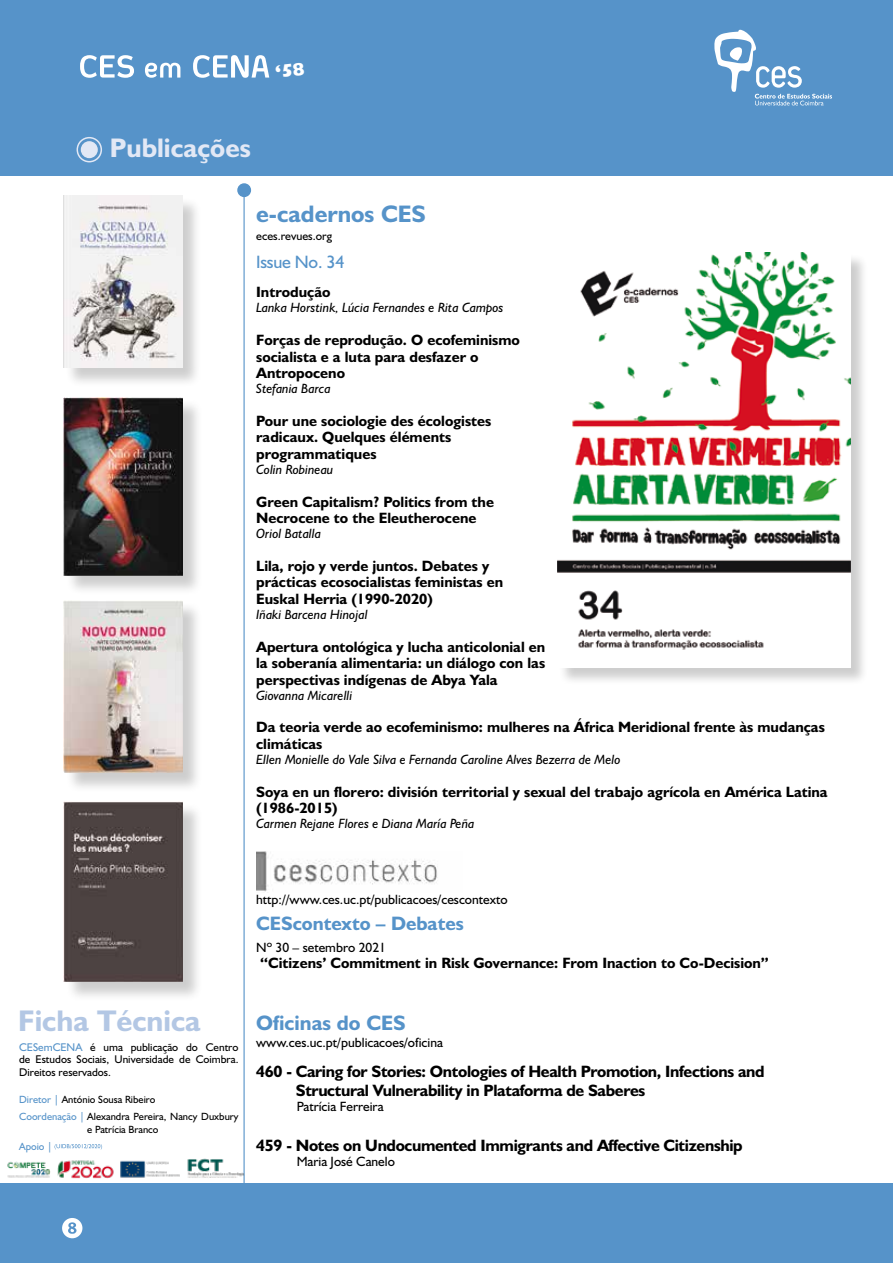
<style>
.page{position:relative;width:893px;height:1263px;background:#fff}
.page>*{position:absolute;margin:0;border:0;box-sizing:border-box;transform-origin:0 0}
.t1{font:700 30px "Humanist 521 BT";color:#b3c7e4}
.t2{font:700 27px "Humanist 521 BT";color:#e2e8f5}
.t3{font:700 24px "Humanist 521 BT";color:#5693c9}
.t4{font:700 21px "Humanist 521 BT";color:#5693c9}
.t5{font:700 19.5px "Humanist 521 BT";color:#5693c9}
.t6{font:18px "Humanist 521 BT";letter-spacing:-.015em;color:#5693c9}
.t7{font:700 16.5px/19.5px "Humanist 521 BT";letter-spacing:-.02em;color:#000}
.t8{font:700 15px/16.5px "Humanist 521 BT";color:#000}
.t9{font:italic 13.5px "Humanist 521 BT";color:#000}
.t10{font:13.5px "Humanist 521 BT";color:#000}
.t11{font:12px "Humanist 521 BT";color:#000}
.t12{font:11.25px/12.3px "Humanist 521 BT";color:#000;text-align:justify}
.t13{font:10.5px/16.8px "Humanist 521 BT";color:#000}
.t14{font:10.5px "Humanist 521 BT";color:#5693c9}
.s1{color:#5693c9}
</style>
<div class="page">
<div style="left:0;top:0;width:893px;height:175px;background:#5693c9"></div>
<svg style="left:80px;top:55px;width:189px;height:23px"></svg>
<div style="left:0;top:1183px;width:893px;height:80px;background:#5693c9"></div>
<svg style="left:62px;top:1218px;width:20px;height:20px"></svg>
<hr style="left:244px;top:197px;width:1px;height:996px;background:#5693c9">
<div style="left:238px;top:184px;width:12px;height:12px;background:#5693c9;border-radius:50%"></div>
<div style="left:237px;top:183px;width:14px;height:14px;border:2px solid #5693c9;border-radius:50%"></div>
<div style="left:82px;top:142px;width:15px;height:15px;background:#e2e8f5;border-radius:50%"></div>
<div style="left:81px;top:141px;width:17px;height:17px;border:2px solid #e2e8f5;border-radius:50%"></div>
<div style="left:77px;top:137px;width:25px;height:25px;border:2px solid #e2e8f5;border-radius:50%"></div>
<div style="left:558px;top:254px;width:311px;height:432px;background:#000;opacity:.2"></div>
<img style="left:557px;top:253px;width:293px;height:414px">
<div style="left:65px;top:399px;width:139px;height:197px;background:#000;opacity:.2"></div>
<img style="left:64px;top:398px;width:119px;height:177px">
<div style="left:65px;top:602px;width:138px;height:191px;background:#000;opacity:.2"></div>
<img style="left:64px;top:600px;width:118px;height:173px">
<div style="left:65px;top:803px;width:139px;height:199px;background:#000;opacity:.2"></div>
<img style="left:64px;top:801px;width:119px;height:180px">
<div style="left:65px;top:197px;width:137px;height:190px;background:#000;opacity:.2"></div>
<img style="left:64px;top:196px;width:118px;height:171px">
<svg style="left:714px;top:30px;width:118px;height:75px"></svg>
<img style="left:256px;top:852px;width:182px;height:40px">
<img style="left:7px;top:1154px;width:238px;height:27px">
<svg style="left:55px;top:1144px;width:47px;height:5px"></svg>
<h2 class="t2" style="left:110px;top:131px;width:143px">Publicações</h2>
<h3 class="t3" style="left:256px;top:199px;width:171px">e-cadernos CES</h3>
<p class="t11" style="left:256px;top:229px;width:77px">eces.revues.org</p>
<p class="t6" style="left:256px;top:251px;width:90px">Issue No. 34</p>
<p class="t8" style="left:256px;top:284px;width:76px">Introdução</p>
<p class="t9" style="left:256px;top:299px;width:249px">Lanka Horstink, Lúcia Fernandes e Rita Campos</p>
<p class="t8" style="left:256px;top:331px;width:265px">Forças de reprodução. O ecofeminismo socialista e a luta para desfazer o<br>Antropoceno</p>
<p class="t9" style="left:256px;top:380px;width:76px">Stefania Barca</p>
<p class="t8" style="left:256px;top:412px;width:237px">Pour une sociologie des écologistes radicaux. Quelques éléments programmatiques</p>
<p class="t9" style="left:256px;top:461px;width:79px">Colin Robineau</p>
<p class="t8" style="left:256px;top:493px;width:239px">Green Capitalism? Politics from the<br>Necrocene to the Eleutherocene</p>
<p class="t9" style="left:256px;top:525px;width:66px">Oriol Batalla</p>
<p class="t8" style="left:256px;top:557px;width:249px">Lila, rojo y verde juntos. Debates y prácticas ecosocialistas feministas en<br>Euskal Herria (1990-2020)</p>
<p class="t9" style="left:256px;top:606px;width:113px">Iñaki Barcena Hinojal</p>
<p class="t8" style="left:256px;top:638px;width:291px;text-align:justify">Apertura ontológica y lucha anticolonial en la soberanía alimentaria: un diálogo con las perspectivas indígenas de Abya Yala</p>
<p class="t9" style="left:256px;top:687px;width:98px">Giovanna Micarelli</p>
<p class="t8" style="left:256px;top:719px;width:570px">Da teoria verde ao ecofeminismo: mulheres na África Meridional frente às mudanças climáticas</p>
<p class="t9" style="left:256px;top:751px;width:366px">Ellen Monielle do Vale Silva e Fernanda Caroline Alves Bezerra de Melo</p>
<p class="t8" style="left:256px;top:783px;width:573px">Soya en un florero: división territorial y sexual del trabajo agrícola en América Latina (1986-2015)</p>
<p class="t9" style="left:256px;top:815px;width:220px">Carmen Rejane Flores e Diana María Peña</p>
<p class="t10" style="left:256px;top:891px;width:253px">http://www.ces.uc.pt/publicacoes/cescontexto</p>
<h1 class="t1" style="left:18px;top:1002px;width:184px">Ficha Técnica</h1>
<p class="t12" style="left:19px;top:1041px;width:221px"><span class="s1">CESemCENA</span> é uma publicação do Centro de Estudos Sociais, Universidade de Coimbra.<br>Direitos reservados.</p>
<p class="t13" style="left:19px;top:1091px;width:221px"><span class="s1">Diretor |</span> António Sousa Ribeiro<br><span class="s1">Coordenação |</span> Alexandra Pereira, Nancy Duxbury</p>
<p class="t13" style="left:87px;top:1120px;width:73px">e Patrícia Branco</p>
<p class="t14" style="left:19px;top:1139px;width:35px">Apoio |</p>
<h3 class="t5" style="left:256px;top:911px;width:209px">CEScontexto – Debates</h3>
<p class="t10" style="left:256px;top:939px;width:131px">Nº 30 – setembro 2021</p>
<p class="t8" style="left:260px;top:955px;width:510px">“Citizens’ Commitment in Risk Governance: From Inaction to Co-Decision”</p>
<h3 class="t4" style="left:256px;top:1010px;width:151px">Oficinas do CES</h3>
<p class="t10" style="left:256px;top:1034px;width:188px">www.ces.uc.pt/publicacoes/oficina</p>
<p class="t7" style="left:296px;top:1061px;width:470px;text-indent:-40px">460 - Caring for Stories: Ontologies of Health Promotion, Infections and<br>Structural Vulnerability in Plataforma de Saberes</p>
<p class="t10" style="left:297px;top:1098px;width:88px">Patrícia Ferreira</p>
<p class="t7" style="left:256px;top:1135px;width:488px">459 - Notes on Undocumented Immigrants and Affective Citizenship</p>
<p class="t10" style="left:297px;top:1153px;width:100px">Maria José Canelo</p>
</div>
